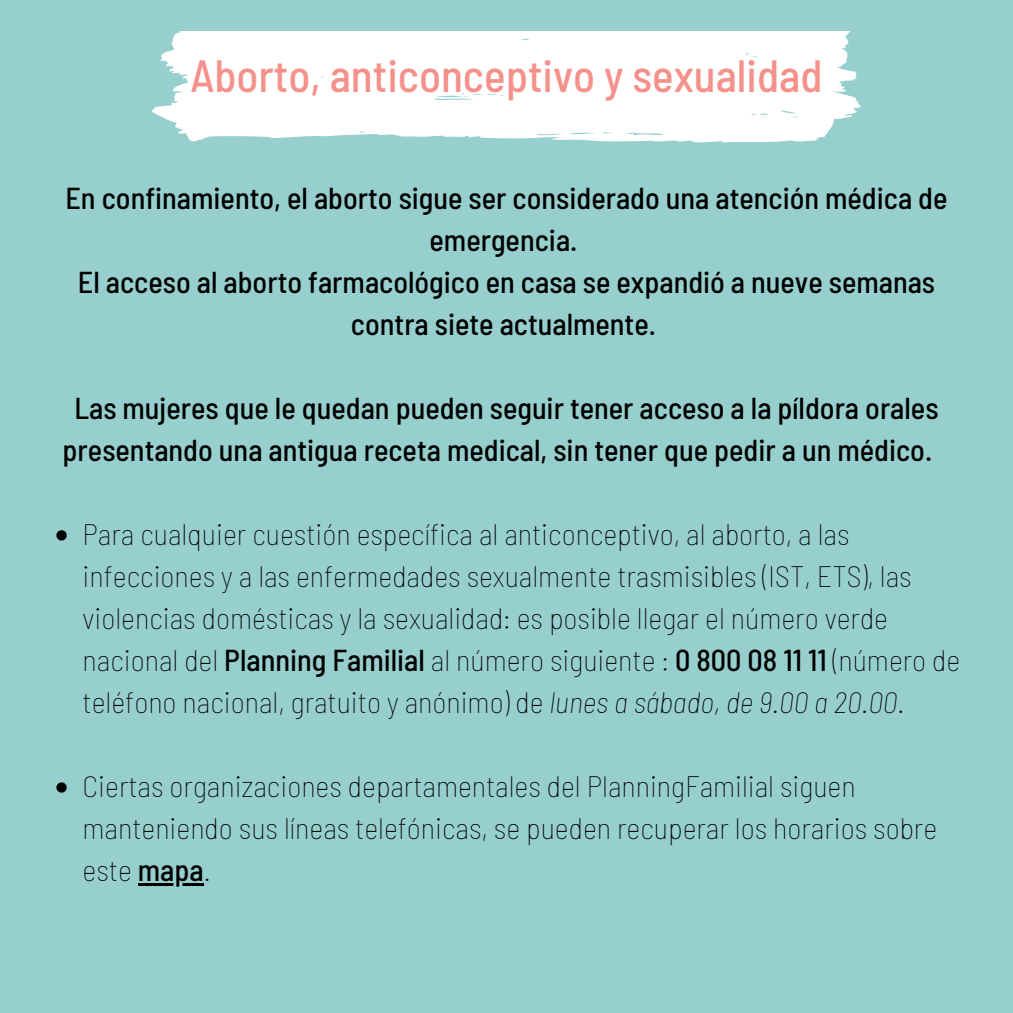
<style>
.page{position:relative;width:1013px;height:1013px;background:#fff}
.page>*{position:absolute;margin:0;border:0;box-sizing:border-box;transform-origin:0 0}
.t1{font:500 semi-condensed 45px "Barlow";color:#f5918b}
.t2{font:100 semi-condensed 30.12px/42px "Barlow";color:#000}
.t3{font:500 semi-condensed 30.12px/42px "Barlow";color:#000;text-align:center}
.s1{font-weight:500}
.s2{font-style:italic}
</style>
<div class="page">
<div style="left:0;top:0;width:1012px;height:1012px;background:#97cfcf"></div>
<svg style="left:152px;top:31px;width:708px;height:112px;background:#f5fafa"></svg>
<svg style="left:56px;top:530px;width:11px;height:10px"></svg>
<svg style="left:56px;top:782px;width:11px;height:10px"></svg>
<hr style="left:138px;top:883px;width:66px;height:3px;background:#000">
<h1 class="t1" style="left:190px;top:47px;width:633px">Aborto, anticonceptivo y sexualidad</h1>
<p class="t3" style="left:65px;top:176px;width:883px">En confinamiento, el aborto sigue ser considerado una atención médica de emergencia.<br>El acceso al aborto farmacológico en casa se expandió a nueve semanas contra siete actualmente.</p>
<p class="t3" style="left:63px;top:386px;width:877px">Las mujeres que le quedan pueden seguir tener acceso a la píldora orales presentando una antigua receta medical, sin tener que pedir a un médico.</p>
<p class="t2" style="left:83px;top:512px;width:879px">Para cualquier cuestión específica al anticonceptivo, al aborto, a las infecciones y a las enfermedades sexualmente trasmisibles (IST, ETS), las violencias domésticas y la sexualidad: es posible llegar el número verde nacional del <span class="s1">Planning Familial</span> al número siguiente : <span class="s1">0 800 08 11 11</span> (número de teléfono nacional, gratuito y anónimo) de <span class="s2">lunes a sábado, de 9.00 a 20.00</span>.</p>
<p class="t2" style="left:83px;top:764px;width:856px">Ciertas organizaciones departamentales del PlanningFamilial siguen manteniendo sus líneas telefónicas, se pueden recuperar los horarios sobre este <span class="s1">mapa</span>.</p>
</div>
